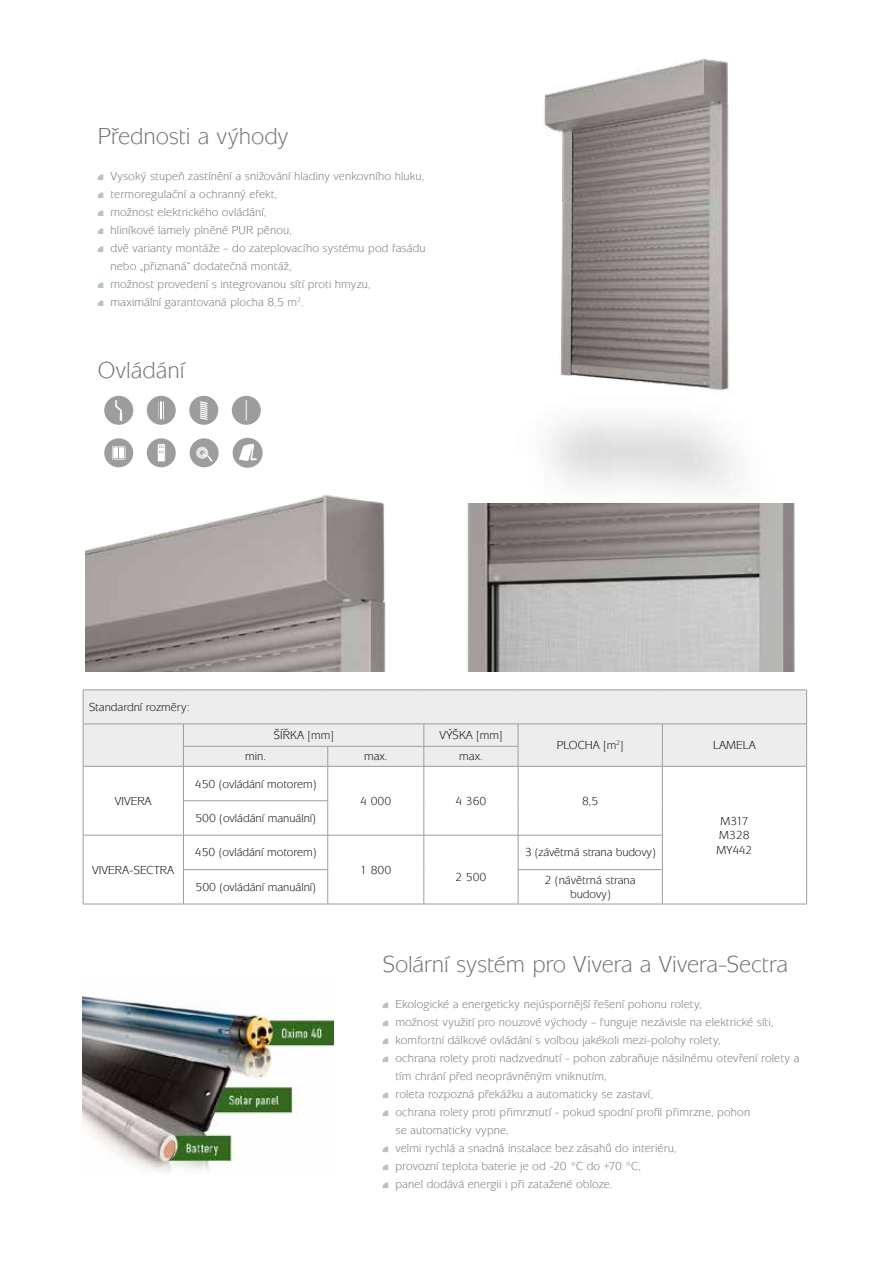
<style>
.page{position:relative;width:893px;height:1263px;background:#fff}
.page>*{position:absolute;margin:0;border:0;box-sizing:border-box;transform-origin:0 0}
.t1{font:24px "Mixage Itc TOT";letter-spacing:-.005em;color:#706f6f}
.t2{font:12px/18px "Mixage Itc TOT";letter-spacing:.01em;color:#706f6f}
.t3{font:12px/14.4px "Mixage Itc TOT";color:#000;text-align:center}
</style>
<div class="page">
<svg style="left:98px;top:174px;width:5px;height:6px"></svg>
<svg style="left:98px;top:192px;width:5px;height:6px"></svg>
<svg style="left:98px;top:210px;width:5px;height:6px"></svg>
<svg style="left:98px;top:228px;width:5px;height:6px"></svg>
<svg style="left:98px;top:246px;width:5px;height:6px"></svg>
<svg style="left:98px;top:282px;width:5px;height:6px"></svg>
<svg style="left:98px;top:300px;width:5px;height:6px"></svg>
<svg style="left:383px;top:1002px;width:5px;height:6px"></svg>
<svg style="left:383px;top:1020px;width:5px;height:6px"></svg>
<svg style="left:383px;top:1038px;width:5px;height:6px"></svg>
<svg style="left:383px;top:1056px;width:5px;height:6px"></svg>
<svg style="left:383px;top:1092px;width:5px;height:6px"></svg>
<svg style="left:383px;top:1110px;width:5px;height:6px"></svg>
<svg style="left:383px;top:1146px;width:5px;height:6px"></svg>
<svg style="left:383px;top:1164px;width:5px;height:6px"></svg>
<svg style="left:383px;top:1182px;width:5px;height:6px"></svg>
<div style="left:104px;top:396px;width:29px;height:29px;background:#9d9d9c;border-radius:50%"></div>
<svg style="left:115px;top:400px;width:7px;height:21px"></svg>
<div style="left:147px;top:396px;width:29px;height:29px;background:#9d9d9c;border-radius:50%"></div>
<svg style="left:160px;top:401px;width:4px;height:19px"></svg>
<div style="left:189px;top:396px;width:29px;height:29px;background:#9d9d9c;border-radius:50%"></div>
<svg style="left:200px;top:401px;width:7px;height:19px"></svg>
<div style="left:232px;top:396px;width:29px;height:29px;background:#9d9d9c;border-radius:50%"></div>
<svg style="left:246px;top:400px;width:1px;height:21px"></svg>
<div style="left:104px;top:438px;width:29px;height:29px;background:#9d9d9c;border-radius:50%"></div>
<svg style="left:112px;top:446px;width:14px;height:14px"></svg>
<svg style="left:112px;top:447px;width:13px;height:12px"></svg>
<div style="left:113px;top:447px;width:11px;height:11px;background:#fff"></div>
<svg style="left:118px;top:447px;width:1px;height:12px"></svg>
<div style="left:147px;top:438px;width:29px;height:29px;background:#9d9d9c;border-radius:50%"></div>
<svg style="left:157px;top:444px;width:8px;height:18px"></svg>
<div style="left:233px;top:438px;width:30px;height:30px;background:#9d9d9c;border-radius:50%"></div>
<svg style="left:239px;top:444px;width:18px;height:17px"></svg>
<div style="left:190px;top:438px;width:29px;height:29px;background:#9d9d9c;border-radius:50%"></div>
<svg style="left:196px;top:447px;width:16px;height:15px"></svg>
<div style="left:84px;top:691px;width:722px;height:75px;background:#ededed"></div>
<hr style="left:83px;top:690px;width:100px;height:1px;background:#9d9d9c">
<hr style="left:83px;top:690px;width:1px;height:34px;background:#9d9d9c">
<hr style="left:183px;top:690px;width:145px;height:1px;background:#9d9d9c">
<hr style="left:328px;top:690px;width:96px;height:1px;background:#9d9d9c">
<hr style="left:424px;top:690px;width:94px;height:1px;background:#9d9d9c">
<hr style="left:518px;top:690px;width:144px;height:1px;background:#9d9d9c">
<hr style="left:662px;top:690px;width:145px;height:1px;background:#9d9d9c">
<hr style="left:83px;top:724px;width:100px;height:1px;background:#9d9d9c">
<svg style="left:83px;top:724px;width:1px;height:42px"></svg>
<hr style="left:83px;top:766px;width:1px;height:35px;background:#9d9d9c">
<hr style="left:83px;top:801px;width:1px;height:34px;background:#9d9d9c">
<hr style="left:83px;top:835px;width:1px;height:34px;background:#9d9d9c">
<hr style="left:83px;top:869px;width:1px;height:35px;background:#9d9d9c">
<hr style="left:83px;top:904px;width:100px;height:1px;background:#9d9d9c">
<hr style="left:183px;top:904px;width:145px;height:1px;background:#9d9d9c">
<hr style="left:328px;top:904px;width:96px;height:1px;background:#9d9d9c">
<hr style="left:424px;top:904px;width:94px;height:1px;background:#9d9d9c">
<hr style="left:518px;top:904px;width:144px;height:1px;background:#9d9d9c">
<hr style="left:662px;top:904px;width:145px;height:1px;background:#9d9d9c">
<hr style="left:83px;top:766px;width:100px;height:1px;background:#9d9d9c">
<hr style="left:183px;top:766px;width:145px;height:1px;background:#9d9d9c">
<hr style="left:328px;top:766px;width:96px;height:1px;background:#9d9d9c">
<hr style="left:424px;top:766px;width:94px;height:1px;background:#9d9d9c">
<hr style="left:518px;top:766px;width:144px;height:1px;background:#9d9d9c">
<hr style="left:662px;top:766px;width:145px;height:1px;background:#9d9d9c">
<hr style="left:183px;top:800px;width:145px;height:1px;background:#9d9d9c">
<hr style="left:83px;top:835px;width:100px;height:1px;background:#9d9d9c">
<hr style="left:183px;top:835px;width:145px;height:1px;background:#9d9d9c">
<hr style="left:328px;top:835px;width:96px;height:1px;background:#9d9d9c">
<hr style="left:424px;top:835px;width:94px;height:1px;background:#9d9d9c">
<hr style="left:518px;top:835px;width:145px;height:1px;background:#9d9d9c">
<hr style="left:183px;top:869px;width:145px;height:1px;background:#9d9d9c">
<hr style="left:518px;top:869px;width:145px;height:1px;background:#9d9d9c">
<hr style="left:806px;top:766px;width:1px;height:35px;background:#9d9d9c">
<hr style="left:806px;top:801px;width:1px;height:34px;background:#9d9d9c">
<hr style="left:806px;top:835px;width:1px;height:34px;background:#9d9d9c">
<hr style="left:806px;top:869px;width:1px;height:35px;background:#9d9d9c">
<hr style="left:806px;top:690px;width:1px;height:34px;background:#9d9d9c">
<hr style="left:183px;top:724px;width:145px;height:1px;background:#9d9d9c">
<hr style="left:328px;top:724px;width:96px;height:1px;background:#9d9d9c">
<hr style="left:424px;top:724px;width:94px;height:1px;background:#9d9d9c">
<hr style="left:518px;top:724px;width:144px;height:1px;background:#9d9d9c">
<hr style="left:662px;top:724px;width:145px;height:1px;background:#9d9d9c">
<svg style="left:662px;top:725px;width:1px;height:41px"></svg>
<svg style="left:806px;top:724px;width:1px;height:42px"></svg>
<hr style="left:183px;top:746px;width:145px;height:1px;background:#9d9d9c">
<svg style="left:183px;top:725px;width:1px;height:41px"></svg>
<hr style="left:328px;top:746px;width:96px;height:1px;background:#9d9d9c">
<svg style="left:327px;top:746px;width:1px;height:20px"></svg>
<hr style="left:424px;top:746px;width:94px;height:1px;background:#9d9d9c">
<svg style="left:424px;top:724px;width:1px;height:42px"></svg>
<svg style="left:518px;top:724px;width:1px;height:42px"></svg>
<hr style="left:183px;top:766px;width:1px;height:34px;background:#9d9d9c">
<hr style="left:327px;top:766px;width:1px;height:34px;background:#9d9d9c">
<hr style="left:424px;top:766px;width:1px;height:35px;background:#9d9d9c">
<hr style="left:518px;top:766px;width:1px;height:35px;background:#9d9d9c">
<hr style="left:662px;top:766px;width:1px;height:35px;background:#9d9d9c">
<hr style="left:183px;top:801px;width:1px;height:34px;background:#9d9d9c">
<hr style="left:327px;top:801px;width:1px;height:34px;background:#9d9d9c">
<hr style="left:424px;top:801px;width:1px;height:34px;background:#9d9d9c">
<hr style="left:518px;top:801px;width:1px;height:34px;background:#9d9d9c">
<hr style="left:662px;top:801px;width:1px;height:34px;background:#9d9d9c">
<hr style="left:183px;top:835px;width:1px;height:34px;background:#9d9d9c">
<hr style="left:327px;top:835px;width:1px;height:34px;background:#9d9d9c">
<hr style="left:424px;top:835px;width:1px;height:34px;background:#9d9d9c">
<hr style="left:518px;top:835px;width:1px;height:34px;background:#9d9d9c">
<hr style="left:662px;top:835px;width:1px;height:34px;background:#9d9d9c">
<hr style="left:183px;top:870px;width:1px;height:34px;background:#9d9d9c">
<hr style="left:327px;top:870px;width:1px;height:34px;background:#9d9d9c">
<hr style="left:424px;top:869px;width:1px;height:35px;background:#9d9d9c">
<hr style="left:518px;top:870px;width:1px;height:34px;background:#9d9d9c">
<hr style="left:662px;top:870px;width:1px;height:34px;background:#9d9d9c">
<img style="left:544px;top:59px;width:193px;height:433px">
<img style="left:467px;top:503px;width:328px;height:168px">
<img style="left:85px;top:494px;width:301px;height:177px">
<img style="left:83px;top:996px;width:251px;height:176px">
<h1 class="t1" style="left:98px;top:123px;width:193px">Přednosti a výhody</h1>
<p class="t2" style="left:111px;top:167px;width:317px">Vysoký stupeň zastínění a snižování hladiny venkovního hluku, termoregulační a ochranný efekt,<br>možnost elektrického ovládání,<br>hliníkové lamely plněné PUR pěnou,<br>dvě varianty montáže – do zateplovacího systému pod fasádu nebo „přiznaná“ dodatečná montáž,<br>možnost provedení s integrovanou sítí proti hmyzu,<br>maximální garantovaná plocha 8,5 m<sup>2</sup>.</p>
<h1 class="t1" style="left:98px;top:357px;width:88px">Ovládání</h1>
<p class="t3" style="left:89px;top:700px;width:102px">Standardní rozměry:</p>
<p class="t3" style="left:274px;top:728px;width:61px">ŠÍŘKA [mm]</p>
<p class="t3" style="left:440px;top:728px;width:64px">VÝŠKA [mm]</p>
<p class="t3" style="left:245px;top:749px;width:22px">min.</p>
<p class="t3" style="left:364px;top:749px;width:25px">max.</p>
<p class="t3" style="left:459px;top:749px;width:25px">max.</p>
<p class="t3" style="left:195px;top:776px;width:123px">450 (ovládání motorem)</p>
<p class="t3" style="left:557px;top:738px;width:68px">PLOCHA [m<sup>2</sup>]</p>
<p class="t3" style="left:713px;top:738px;width:44px">LAMELA</p>
<p class="t3" style="left:115px;top:794px;width:38px">VIVERA</p>
<p class="t3" style="left:92px;top:862px;width:83px">VIVERA-SECTRA</p>
<p class="t3" style="left:195px;top:811px;width:122px">500 (ovládání manuální)</p>
<p class="t3" style="left:195px;top:845px;width:123px">450 (ovládání motorem)</p>
<p class="t3" style="left:360px;top:794px;width:33px">4 000</p>
<p class="t3" style="left:455px;top:794px;width:33px">4 360</p>
<p class="t3" style="left:582px;top:794px;width:18px">8,5</p>
<p class="t3" style="left:525px;top:845px;width:132px">3 (závětrná strana budovy)</p>
<p class="t3" style="left:360px;top:862px;width:33px">1 800</p>
<p class="t3" style="left:455px;top:870px;width:33px">2 500</p>
<p class="t3" style="left:195px;top:880px;width:122px">500 (ovládání manuální)</p>
<p class="t3" style="left:545px;top:873px;width:92px">2 (návětrná strana budovy)</p>
<p class="t3" style="left:716px;top:814px;width:37px">M317<br>M328<br>MY442</p>
<h1 class="t1" style="left:383px;top:951px;width:407px">Solární systém pro Vivera a Vivera-Sectra</h1>
<p class="t2" style="left:395px;top:995px;width:406px">Ekologické a energeticky nejúspornější řešení pohonu rolety,<br>možnost využití pro nouzové východy – funguje nezávisle na elektrické síti, komfortní dálkové ovládání s volbou jakékoli mezi-polohy rolety,<br>ochrana rolety proti nadzvednutí - pohon zabraňuje násilnému otevření rolety a tím chrání před neoprávněným vniknutím,<br>roleta rozpozná překážku a automaticky se zastaví,<br>ochrana rolety proti přimrznutí - pokud spodní profil přimrzne, pohon<br>se automaticky vypne,<br>velmi rychlá a snadná instalace bez zásahů do interiéru,<br>provozní teplota baterie je od -20 °C do +70 °C,<br>panel dodává energii i při zatažené obloze.</p>
</div>
